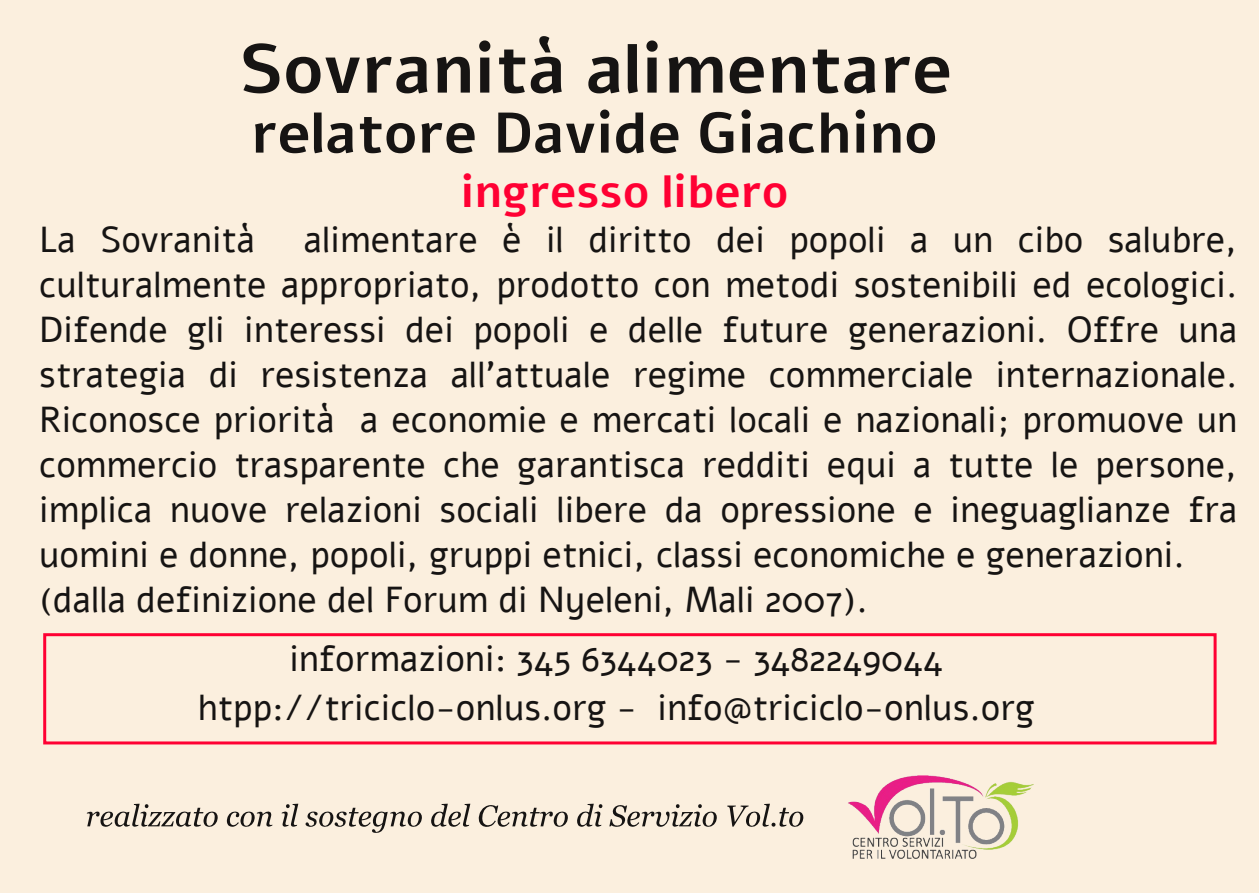
<style>
.page{position:relative;width:1259px;height:893px;background:#fbefde}
.page>*{position:absolute;margin:0;border:0;box-sizing:border-box;transform-origin:0 0}
.t1{font:700 69px "Alef";color:#161413}
.t2{font:700 57px "Alef";color:#161413}
.t3{font:700 45px "Alef";color:#f03}
.t4{font:36px/45px "Alef";color:#161413}
</style>
<div class="page">
<svg style="left:87px;top:804px;width:131px;height:23px"></svg>
<svg style="left:227px;top:812px;width:45px;height:15px"></svg>
<svg style="left:282px;top:804px;width:16px;height:23px"></svg>
<svg style="left:305px;top:808px;width:117px;height:25px"></svg>
<svg style="left:431px;top:804px;width:39px;height:23px"></svg>
<svg style="left:479px;top:805px;width:89px;height:22px"></svg>
<svg style="left:577px;top:804px;width:25px;height:23px"></svg>
<svg style="left:609px;top:804px;width:108px;height:23px"></svg>
<svg style="left:727px;top:804px;width:76px;height:23px"></svg>
<img style="left:848px;top:775px;width:185px;height:83px">
<div style="left:43px;top:633px;width:1173px;height:111px;border:3px solid #f03"></div>
<h1 class="t1" style="left:240px;top:23px;width:714px">Sovranità alimentare</h1>
<h2 class="t2" style="left:251px;top:95px;width:688px">relatore Davide Giachino</h2>
<p class="t3" style="left:460px;top:161px;width:329px">ingresso libero</p>
<p class="t4" style="left:39px;top:218px;width:217px">La Sovranità</p>
<p class="t4" style="left:39px;top:218px;width:1199px;text-indent:265px">alimentare è il diritto dei popoli a un cibo salubre, culturalmente appropriato, prodotto con metodi sostenibili ed ecologici.<br>Difende gli interessi dei popoli e delle future generazioni. Offre una strategia di resistenza all’attuale regime commerciale internazionale.<br>Riconosce priorità a economie e mercati locali e nazionali; promuove un commercio trasparente che garantisca redditi equi a tutte le persone, implica nuove relazioni sociali libere da opressione e ineguaglianze fra uomini e donne, popoli, gruppi etnici, classi economiche e generazioni. (dalla definizione del Forum di Nyeleni, Mali 2007).</p>
<p class="t4" style="left:198px;top:634px;width:838px;line-height:48.9px;text-align:center">informazioni: 345 6344023 - 3482249044 htpp://triciclo-onlus.org - info@triciclo-onlus.org</p>
</div>
